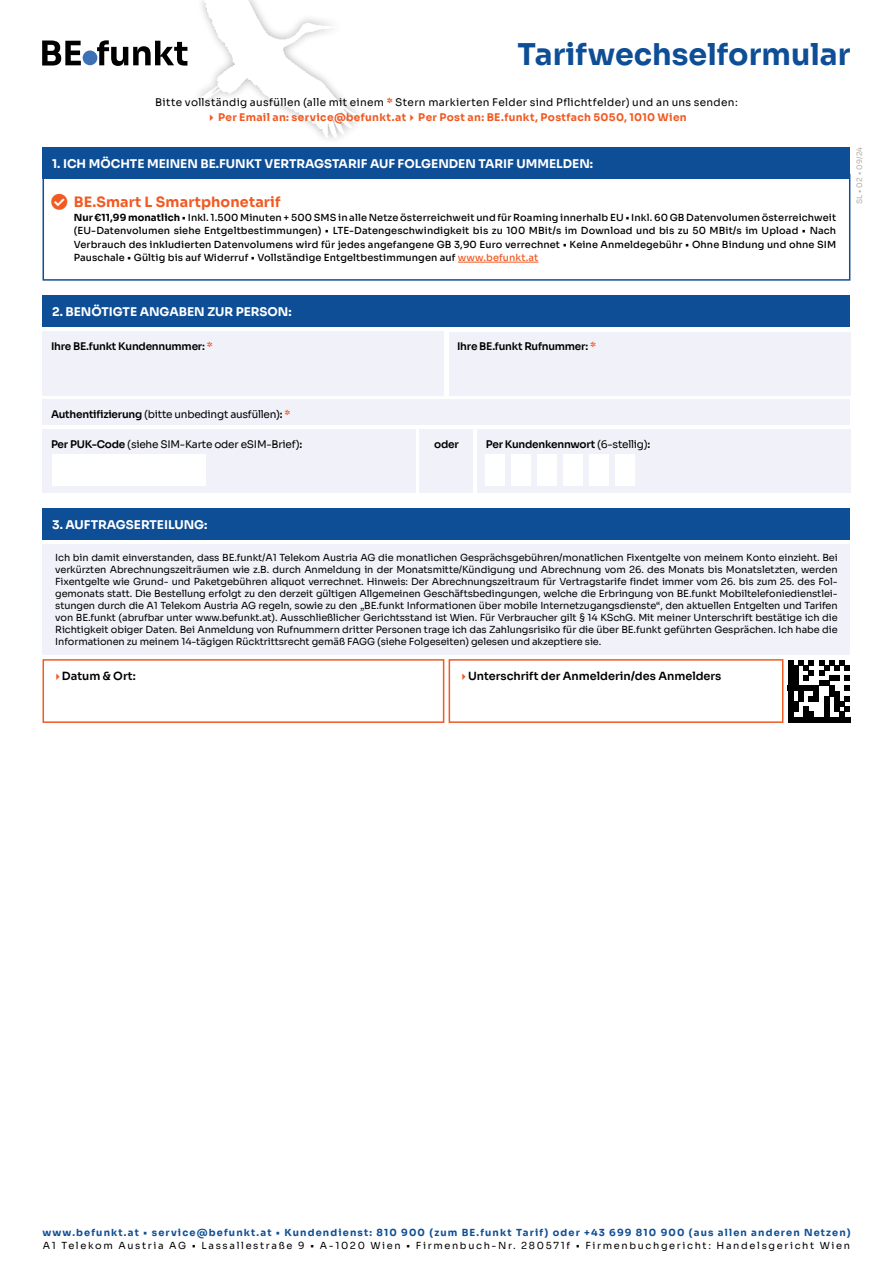
<style>
.page{position:relative;width:893px;height:1263px;background:#fff}
.page>*{position:absolute;margin:0;border:0;box-sizing:border-box;transform-origin:0 0}
.t1{font:700 30px "Sora";color:#0e4e96}
.Body_Text{font:700 14.25px "Sora";letter-spacing:.01em;color:#f15a22}
.Body_Text-2{font:700 12px "Sora";color:#fff}
.Body_Text-3{font:600 11.25px "Sora";color:#000}
.Body_Text-4{font:10.5px "Sora";letter-spacing:.025em;color:#000}
.Body_Text-5{font:10.5px "Sora";letter-spacing:-.02em;color:#000}
.Body_Text-6{font:600 10.5px "Sora";letter-spacing:-.02em;color:#000}
.Body_Text-7{font:700 10.5px "Sora";letter-spacing:.03em;color:#f15a22}
.Body_Text-8{font:9.75px/12px "Sora";letter-spacing:.17em;color:#000;text-align:justify}
.Body_Text-9{font:500 9.75px/13.5px "Sora";letter-spacing:.01em;color:#000;text-align:justify}
.Body_Text-10{font:700 9.75px "Sora";letter-spacing:.115em;color:#0e4e96}
.Body_Text-11{font:7.5px "Sora";letter-spacing:.02em;color:#b3ada5}
.s1{font-weight:800;color:#f15a22}
.s2{font-weight:700}
.s3{color:#f15a22}
.s4{font-weight:600}
.s5{font-weight:600;color:#f15a22}
.s6{font-weight:400}
</style>
<div class="page">
<hr style="left:458px;top:262px;width:80px;height:1px;background:#f15a22">
<div style="left:43px;top:174px;width:807px;height:107px;border:2px solid #0e4e96"></div>
<img style="left:187px;top:0;width:170px;height:137px">
<div style="left:43px;top:147px;width:807px;height:32px;background:#0e4e96"></div>
<div style="left:83px;top:50px;width:14px;height:15px;background:#3d71b6;border-radius:50%"></div>
<svg style="left:42px;top:41px;width:39px;height:25px"></svg>
<svg style="left:97px;top:40px;width:90px;height:26px"></svg>
<div style="left:43px;top:296px;width:807px;height:31px;background:#0e4e96"></div>
<div style="left:43px;top:332px;width:401px;height:64px;background:#f1f1f9"></div>
<div style="left:449px;top:332px;width:401px;height:63px;background:#f1f1f9"></div>
<div style="left:43px;top:508px;width:807px;height:32px;background:#0e4e96"></div>
<div style="left:43px;top:544px;width:807px;height:111px;background:#f1f1f9"></div>
<div style="left:449px;top:659px;width:334px;height:64px;border:2px solid #f15a22"></div>
<div style="left:43px;top:659px;width:401px;height:64px;border:2px solid #f15a22"></div>
<div style="left:43px;top:429px;width:373px;height:64px;background:#f1f1f9"></div>
<div style="left:477px;top:429px;width:373px;height:64px;background:#f1f1f9"></div>
<div style="left:420px;top:429px;width:53px;height:64px;background:#f1f1f9"></div>
<div style="left:486px;top:454px;width:19px;height:32px;background:#fff"></div>
<div style="left:512px;top:454px;width:19px;height:32px;background:#fff"></div>
<div style="left:538px;top:454px;width:19px;height:32px;background:#fff"></div>
<div style="left:564px;top:454px;width:19px;height:32px;background:#fff"></div>
<div style="left:590px;top:454px;width:19px;height:32px;background:#fff"></div>
<div style="left:615px;top:454px;width:20px;height:32px;background:#fff"></div>
<div style="left:52px;top:454px;width:153px;height:32px;background:#fff"></div>
<div style="left:43px;top:400px;width:807px;height:25px;background:#f1f1f9"></div>
<div style="left:788px;top:717px;width:62px;height:5px;background:#000"></div>
<svg style="left:788px;top:660px;width:62px;height:57px"></svg>
<p class="t1" style="left:517px;top:29px;width:334px">Tarifwechselformular</p>
<p class="Body_Text-4" style="left:155px;top:94px;width:584px">Bitte vollständig ausfüllen (alle mit einem <span class="s1">*</span> Stern markierten Felder sind Pflichtfelder) und an uns senden:</p>
<p class="Body_Text-7" style="left:206px;top:109px;width:482px">✔Per Email an: service@befunkt.at✔Per Post an: BE.funkt, Postfach 5050, 1010 Wien</p>
<p class="Body_Text-2" style="left:52px;top:154px;width:542px">1. ICH MÖCHTE MEINEN BE.FUNKT VERTRAGSTARIF AUF FOLGENDEN TARIF UMMELDEN:</p>
<p class="Body_Text-11" style="left:853px;top:204px;width:59px;rotate:-90deg">SL • 02 • 09/24</p>
<p class="Body_Text" style="left:74px;top:190px;width:208px">BE.Smart L Smartphonetarif</p>
<p class="Body_Text-9" style="left:74px;top:210px;width:764px"><span class="s2">Nur €11,99 monatlich</span> • Inkl. 1.500 Minuten + 500 SMS in alle Netze österreichweit und für Roaming innerhalb EU • Inkl. 60 GB Datenvolumen österreichweit (EU-Datenvolumen siehe Entgeltbestimmungen) • LTE-Datengeschwindigkeit bis zu 100 MBit/s im Download und bis zu 50 MBit/s im Upload • Nach Verbrauch des inkludierten Datenvolumens wird für jedes angefangene GB 3,90 Euro verrechnet • Keine Anmeldegebühr • Ohne Bindung und ohne SIM Pauschale • Gültig bis auf Widerruf • Vollständige Entgeltbestimmungen auf <span class="s3">www.befunkt.at</span></p>
<p class="Body_Text-2" style="left:52px;top:302px;width:241px">2. BENÖTIGTE ANGABEN ZUR PERSON:</p>
<p class="Body_Text-6" style="left:51px;top:338px;width:163px">Ihre BE.funkt Kundennummer: <span class="s3">*</span></p>
<p class="Body_Text-6" style="left:457px;top:338px;width:140px">Ihre BE.funkt Rufnummer: <span class="s3">*</span></p>
<p class="Body_Text-5" style="left:51px;top:406px;width:241px"><span class="s4">Authentifizierung</span> (bitte unbedingt ausfüllen)<span class="s4">:</span> <span class="s5">*</span></p>
<p class="Body_Text-5" style="left:51px;top:436px;width:253px"><span class="s4">Per PUK-Code</span> (siehe SIM-Karte oder eSIM-Brief)<span class="s4">:</span></p>
<p class="Body_Text-6" style="left:434px;top:436px;width:26px">oder</p>
<p class="Body_Text-6" style="left:486px;top:436px;width:166px">Per Kundenkennwort <span class="s6">(6-stellig)</span>:</p>
<p class="Body_Text-2" style="left:52px;top:515px;width:157px">3. AUFTRAGSERTEILUNG:</p>
<p class="Body_Text-8" style="left:55px;top:551px;width:784px">Ich bin damit einverstanden, dass BE.funkt/A1 Telekom Austria AG die monatlichen Gesprächsgebühren/monatlichen Fixentgelte von meinem Konto einzieht. Bei verkürzten Abrechnungszeiträumen wie z.B. durch Anmeldung in der Monatsmitte/Kündigung und Abrechnung vom 26. des Monats bis Monatsletzten, werden Fixentgelte wie Grund- und Paketgebühren aliquot verrechnet. Hinweis: Der Abrechnungszeitraum für Vertragstarife findet immer vom 26. bis zum 25. des Fol&shy;gemonats statt. Die Bestellung erfolgt zu den derzeit gültigen Allgemeinen Geschäftsbedingungen, welche die Erbringung von BE.funkt Mobiltelefoniedienstlei&shy;stungen durch die A1 Telekom Austria AG regeln, sowie zu den „BE.funkt Informationen über mobile Internetzugangsdienste“, den aktuellen Entgelten und Tarifen von BE.funkt (abrufbar unter www.befunkt.at). Ausschließlicher Gerichtsstand ist Wien. Für Verbraucher gilt § 14 KSchG. Mit meiner Unterschrift bestätige ich die Richtigkeit obiger Daten. Bei Anmeldung von Rufnummern dritter Personen trage ich das Zahlungsrisiko für die über BE.funkt geführten Gesprächen. Ich habe die Informationen zu meinem 14-tägigen Rücktrittsrecht gemäß FAGG (siehe Folgeseiten) gelesen und akzeptiere sie.</p>
<p class="Body_Text-3" style="left:53px;top:667px;width:85px"><span class="s3">✔</span>Datum &amp; Ort:</p>
<p class="Body_Text-3" style="left:459px;top:667px;width:264px"><span class="s3">✔</span>Unterschrift der Anmelderin/des Anmelders</p>
<p class="Body_Text-10" style="left:42px;top:1224px;width:810px">www.befunkt.at • service@befunkt.at • Kundendienst: 810 900 (zum BE.funkt Tarif) oder +43 699 810 900 (aus allen anderen Netzen)</p>
<p class="Body_Text-8" style="left:43px;top:1238px;width:809px">A1 Telekom Austria AG • Lassallestraße 9 • A-1020 Wien • Firmenbuch-Nr. 280571f • Firmenbuchgericht: Handelsgericht Wien</p>
</div>
